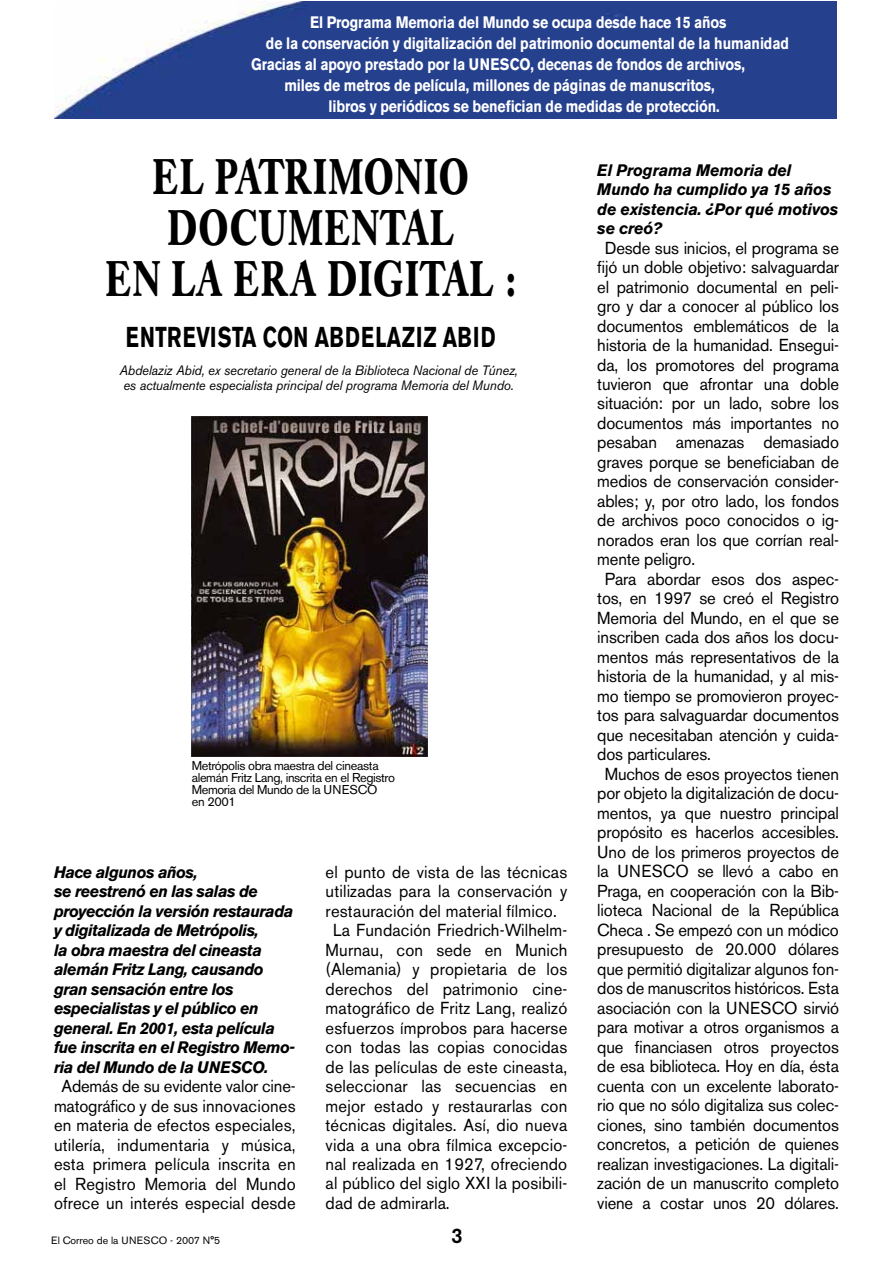
<style>
.page{position:relative;width:893px;height:1263px;background:#fff}
.page>*{position:absolute;margin:0;border:0;box-sizing:border-box;transform-origin:0 0}
.t1{font:700 49.5px/51px "Caslon Book BE";letter-spacing:.04em;color:#000;text-align:center;scale:.71 1}
.t2{font:700 28.5px "Akzidenz Grotesk BE";letter-spacing:.165em;color:#000;scale:.71 1}
.t3{font:500 21px "Akzidenz Grotesk BE";color:#000;scale:.96 1}
.t4{font:17.25px "Akzidenz Grotesk BE";letter-spacing:-.01em;color:#000;scale:.96 1}
.t5{font:17.25px/19.5px "Akzidenz Grotesk BE";letter-spacing:.01em;color:#000;text-align:center;scale:.96 1}
.t6{font:700 16.5px "Akzidenz Grotesk BE";letter-spacing:-.01em;color:#fff;scale:.85 1}
.t7{font:italic 700 16.5px/19.5px "Akzidenz Grotesk BE";letter-spacing:-.03em;color:#000;scale:.96 1}
.t8{font:italic 700 16.5px/19.5px "Akzidenz Grotesk BE";letter-spacing:-.01em;color:#000;scale:.96 1}
.t9{font:italic 13.5px/15px "Akzidenz Grotesk BE";letter-spacing:-.01em;color:#000;scale:.96 1}
.t10{font:12.75px/12px "Akzidenz Grotesk BE";letter-spacing:-.03em;color:#000}
.t11{font:10.5px "Akzidenz Grotesk BE";color:#000}
</style>
<div class="page">
<img style="left:54px;top:1px;width:782px;height:118px">
<img style="left:192px;top:416px;width:235px;height:341px">
<p class="t6" style="left:310px;top:13px;width:492px">El Programa Memoria del Mundo se ocupa desde hace 15 años</p>
<p class="t6" style="left:266px;top:34px;width:617px">de la conservación y digitalización del patrimonio documental de la humanidad</p>
<p class="t6" style="left:251px;top:55px;width:269px">Gracias al apoyo prestado por la UNE</p>
<p class="t6" style="left:500px;top:55px;width:290px">SCO, decenas de fondos de archivos,</p>
<p class="t6" style="left:284px;top:76px;width:508px">miles de metros de película, millones de páginas de manuscritos,</p>
<p class="t6" style="left:328px;top:97px;width:462px">libros y periódicos se benefician de medidas de protección.</p>
<h1 class="t1" style="left:106px;top:153px;width:578px">EL PATRIMONIO<br>DOCUMENTAL<br>EN LA ERA DIGITAL :</h1>
<h2 class="t2" style="left:126px;top:321px;width:522px">entrevista con Abdelaziz Abid</h2>
<p class="t9" style="left:119px;top:363px;width:417px">Abdelaziz Abid, ex secretario general de la Biblioteca Nacional de Túnez, es actualmente especialista principal del programa Memoria del Mundo.</p>
<p class="t10" style="left:192px;top:759px;width:205px">Metrópolis obra maestra del cineasta alemán Fritz Lang, inscrita en el Registro<br>Memoria del Mundo de la UNESCO<br>en 2001</p>
<p class="t7" style="left:54px;top:862px;width:253px">Hace algunos años,<br>se reestrenó en las salas de proyección la versión restaurada y digitalizada de Metrópolis,<br>la obra maestra del cineasta alemán Fritz Lang, causando gran sensación entre los especialistas y el público en general. En 2001, esta película fue inscrita en el Registro Memo&shy;ria del Mundo de la UNESCO.</p>
<p class="t5" style="left:54px;top:1076px;width:253px">Además de su evidente valor cine&shy;matográfico y de sus innovaciones en materia de efectos especiales, utilería, indumentaria y música, esta primera película inscrita en el Registro Memoria del Mundo ofrece un interés especial desde</p>
<p class="t5" style="left:326px;top:862px;width:253px">el punto de vista de las técnicas</p>
<p class="t5" style="left:326px;top:881px;width:253px">utilizadas para la conservación y</p>
<p class="t5" style="left:326px;top:901px;width:242px">restauración del material fílmico.</p>
<p class="t5" style="left:333px;top:920px;width:245px">La Fundación Friedrich-Wilhelm-</p>
<p class="t5" style="left:326px;top:940px;width:253px">Murnau, con sede en Munich</p>
<p class="t5" style="left:326px;top:959px;width:253px">(Alemania) y propietaria de los</p>
<p class="t5" style="left:326px;top:979px;width:253px">derechos del patrimonio cine-</p>
<p class="t5" style="left:326px;top:998px;width:253px">matográfico de Fritz Lang, realizó</p>
<p class="t5" style="left:326px;top:1018px;width:253px">esfuerzos ímprobos para hacerse</p>
<p class="t5" style="left:326px;top:1037px;width:253px">con todas las copias conocidas</p>
<p class="t5" style="left:326px;top:1057px;width:253px">de las películas de este cineasta,</p>
<p class="t5" style="left:326px;top:1076px;width:253px">seleccionar las secuencias en</p>
<p class="t5" style="left:326px;top:1096px;width:253px">mejor estado y restaurarlas con</p>
<p class="t5" style="left:326px;top:1115px;width:253px">técnicas digitales. Así, dio nueva</p>
<p class="t5" style="left:326px;top:1135px;width:253px">vida a una obra fílmica excepcio-</p>
<p class="t5" style="left:326px;top:1154px;width:253px">nal realizada en 1927, ofreciendo</p>
<p class="t5" style="left:326px;top:1174px;width:253px">al público del siglo XXI la posibili-</p>
<p class="t5" style="left:326px;top:1193px;width:131px">dad de admirarla.</p>
<p class="t11" style="left:51px;top:1234px;width:170px">El Correo de la UNESCO - 2007 N°5</p>
<p class="t3" style="left:451px;top:1223px;width:13px">3</p>
<p class="t8" style="left:597px;top:160px;width:253px">El Programa Memoria del<br>Mundo ha cumplido ya 15 años de existencia. ¿Por qué motivos se creó?</p>
<p class="t4" style="left:605px;top:237px;width:245px">Desde sus inicios, el programa se</p>
<p class="t4" style="left:597px;top:257px;width:253px">fijó un doble objetivo: salvaguardar</p>
<p class="t4" style="left:597px;top:276px;width:253px">el patrimonio documental en peli-</p>
<p class="t4" style="left:597px;top:296px;width:253px">gro y dar a conocer al público los</p>
<p class="t4" style="left:597px;top:315px;width:253px">documentos emblemáticos de la</p>
<p class="t4" style="left:597px;top:335px;width:253px">historia de la humanidad. Ensegui-</p>
<p class="t4" style="left:597px;top:354px;width:253px">da, los promotores del programa</p>
<p class="t4" style="left:597px;top:374px;width:253px">tuvieron que afrontar una doble</p>
<p class="t4" style="left:597px;top:393px;width:253px">situación: por un lado, sobre los</p>
<p class="t4" style="left:597px;top:413px;width:253px">documentos más importantes no</p>
<p class="t4" style="left:597px;top:432px;width:253px">pesaban amenazas demasiado</p>
<p class="t4" style="left:597px;top:452px;width:253px">graves porque se beneficiaban de</p>
<p class="t4" style="left:597px;top:471px;width:253px">medios de conservación consider-</p>
<p class="t4" style="left:597px;top:491px;width:253px">ables; y, por otro lado, los fondos</p>
<p class="t4" style="left:597px;top:510px;width:253px">de archivos poco conocidos o ig-</p>
<p class="t4" style="left:597px;top:530px;width:253px">norados eran los que corrían real-</p>
<p class="t4" style="left:597px;top:549px;width:103px">mente peligro.</p>
<p class="t4" style="left:605px;top:569px;width:245px">Para abordar esos dos aspec-</p>
<p class="t4" style="left:597px;top:588px;width:253px">tos, en 1997 se creó el Registro</p>
<p class="t4" style="left:597px;top:608px;width:253px">Memoria del Mundo, en el que se</p>
<p class="t4" style="left:597px;top:627px;width:253px">inscriben cada dos años los docu-</p>
<p class="t4" style="left:597px;top:647px;width:253px">mentos más representativos de la</p>
<p class="t4" style="left:597px;top:666px;width:253px">historia de la humanidad, y al mis-</p>
<p class="t4" style="left:597px;top:686px;width:253px">mo tiempo se promovieron proyec-</p>
<p class="t4" style="left:597px;top:705px;width:253px">tos para salvaguardar documentos</p>
<p class="t4" style="left:597px;top:725px;width:253px">que necesitaban atención y cuida-</p>
<p class="t4" style="left:597px;top:744px;width:120px">dos particulares.</p>
<p class="t4" style="left:605px;top:764px;width:245px">Muchos de esos proyectos tienen</p>
<p class="t4" style="left:597px;top:783px;width:253px">por objeto la digitalización de docu-</p>
<p class="t4" style="left:597px;top:802px;width:253px">mentos, ya que nuestro principal</p>
<p class="t4" style="left:597px;top:822px;width:253px">propósito es hacerlos accesibles.</p>
<p class="t4" style="left:597px;top:841px;width:253px">Uno de los primeros proyectos de</p>
<p class="t4" style="left:597px;top:861px;width:253px">la UNESCO se llevó a cabo en</p>
<p class="t4" style="left:597px;top:880px;width:253px">Praga, en cooperación con la Bib-</p>
<p class="t4" style="left:597px;top:900px;width:253px">lioteca Nacional de la República</p>
<p class="t4" style="left:597px;top:919px;width:253px">Checa . Se empezó con un módico</p>
<p class="t4" style="left:597px;top:939px;width:253px">presupuesto de 20.000 dólares</p>
<p class="t4" style="left:597px;top:958px;width:253px">que permitió digitalizar algunos fon-</p>
<p class="t4" style="left:597px;top:978px;width:253px">dos de manuscritos históricos. Esta</p>
<p class="t4" style="left:597px;top:997px;width:253px">asociación con la UNESCO sirvió</p>
<p class="t4" style="left:597px;top:1017px;width:253px">para motivar a otros organismos a</p>
<p class="t4" style="left:597px;top:1036px;width:253px">que financiasen otros proyectos</p>
<p class="t4" style="left:597px;top:1056px;width:253px">de esa biblioteca. Hoy en día, ésta</p>
<p class="t4" style="left:597px;top:1075px;width:253px">cuenta con un excelente laborato-</p>
<p class="t4" style="left:597px;top:1095px;width:253px">rio que no sólo digitaliza sus colec-</p>
<p class="t4" style="left:597px;top:1114px;width:253px">ciones, sino también documentos</p>
<p class="t4" style="left:597px;top:1134px;width:253px">concretos, a petición de quienes</p>
<p class="t4" style="left:597px;top:1153px;width:253px">realizan investigaciones. La digitali-</p>
<p class="t4" style="left:597px;top:1173px;width:253px">zación de un manuscrito completo</p>
<p class="t4" style="left:597px;top:1192px;width:253px">viene a costar unos 20 dólares.</p>
</div>
